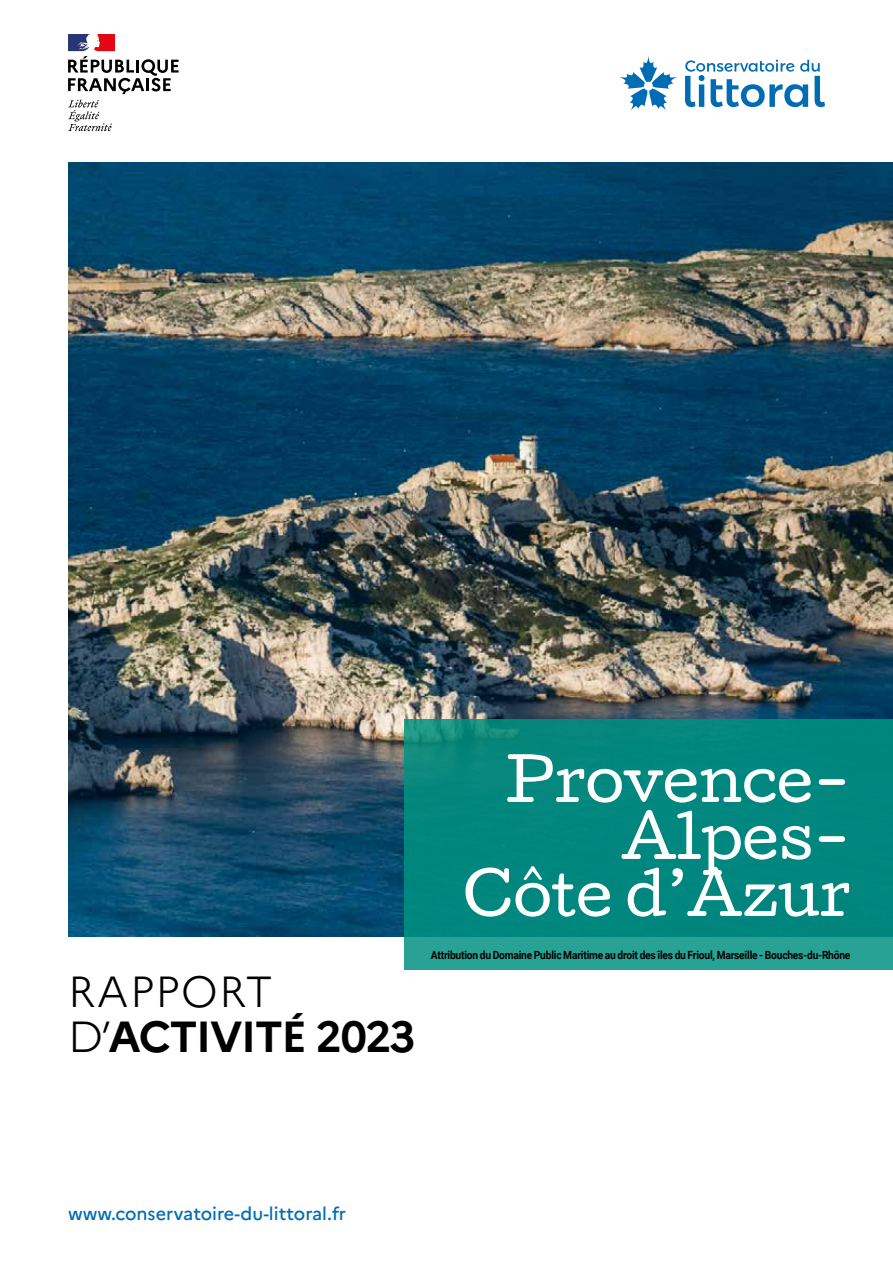
<style>
.page{position:relative;width:893px;height:1263px;background:#fff}
.page>*{position:absolute;margin:0;border:0;box-sizing:border-box;transform-origin:0 0}
.t1{font:57px/57px "Cutive";color:#fff;text-align:right}
.t2{font:700 43.5px/45px "Marianne";letter-spacing:-.03em;color:#000}
.t3{font:500 18px "Marianne";color:#006cb3}
.t4{font:700 11.25px "Roboto";letter-spacing:-.02em;color:#000;scale:.91 1}
.s1{font-weight:300}
</style>
<div class="page">
<img style="left:68px;top:162px;width:825px;height:774px">
<svg style="left:404px;top:719px;width:489px;height:250px;fill:#00877e"></svg>
<svg style="left:68px;top:100px;width:44px;height:31px"></svg>
<svg style="left:68px;top:34px;width:111px;height:60px"></svg>
<svg style="left:685px;top:60px;width:140px;height:47px"></svg>
<svg style="left:620px;top:56px;width:57px;height:54px"></svg>
<h2 class="t2" style="left:68px;top:969px;width:349px"><span class="s1">RAPPORT<br>D’</span>ACTIVITÉ 2023</h2>
<h1 class="t1" style="left:463px;top:751px;width:389px">Provence-<br>Alpes-<br>Côte d’Azur</h1>
<p class="t4" style="left:431px;top:947px;width:463px">Attribution du Domaine Public Maritime au droit des îles du Frioul, Marseille - Bouches-du-Rhône</p>
<h3 class="t3" style="left:68px;top:1203px;width:280px">www.conservatoire-du-littoral.fr</h3>
</div>
